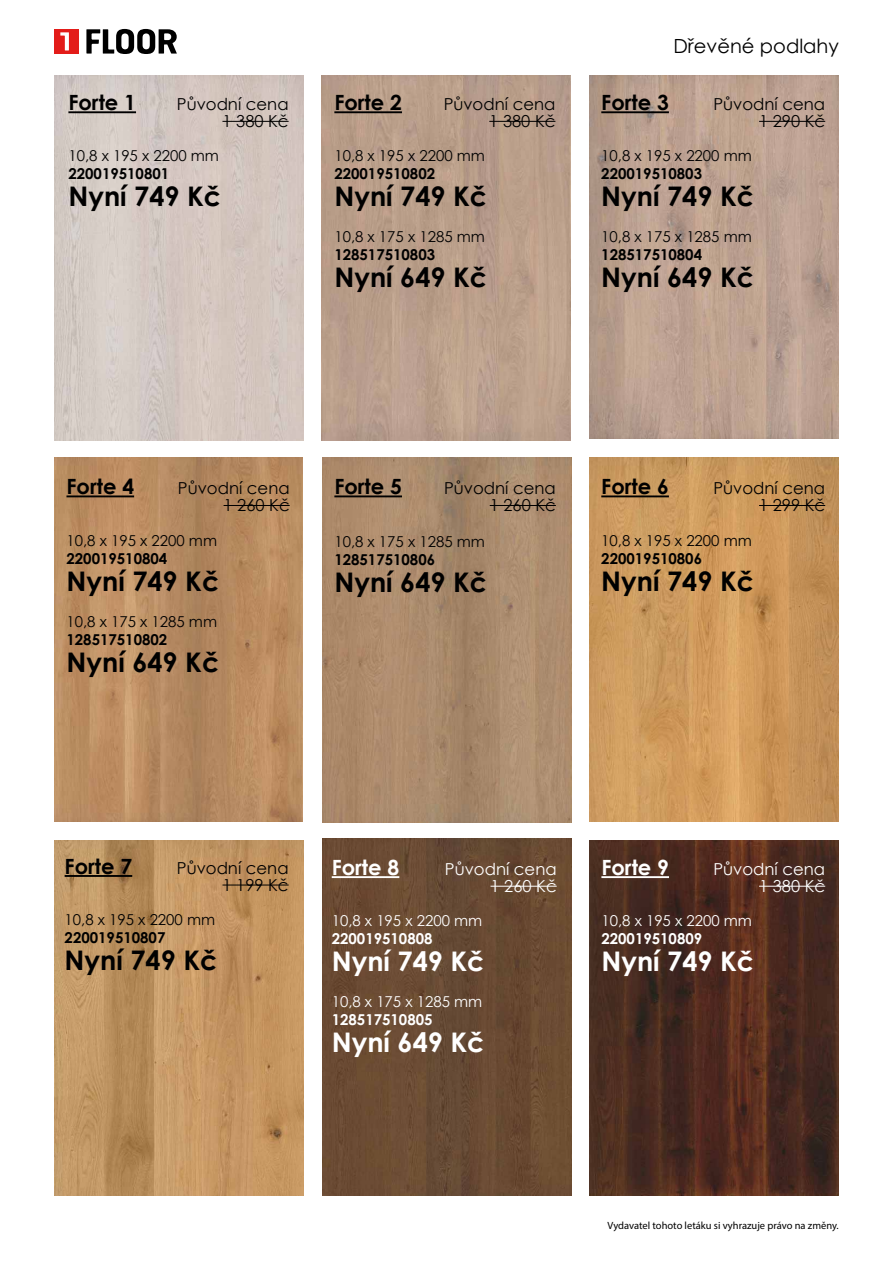
<style>
.page{position:relative;width:893px;height:1263px;background:#fff}
.page>*{position:absolute;margin:0;border:0;box-sizing:border-box;transform-origin:0 0}
.t1{font:700 27px "Century Gothic";color:#000}
.t2{font:700 27px "Century Gothic";color:#fff}
.t3{font:700 21px "Century Gothic";color:#000}
.t4{font:700 21px "Century Gothic";color:#fff}
.t5{font:19.5px "Century Gothic";color:#000}
.t6{font:16.5px/16.5px "Century Gothic";color:#000;text-align:right}
.t7{font:16.5px/16.5px "Century Gothic";color:#fff;text-align:right}
.t8{font:15px "Century Gothic";color:#000}
.t9{font:700 15px "Century Gothic";color:#000}
.t10{font:15px "Century Gothic";color:#fff}
.t11{font:700 15px "Century Gothic";color:#fff}
.t12{font:10.5px "Myriad Pro";color:#000}
</style>
<div class="page">
<svg style="left:86px;top:29px;width:91px;height:25px"></svg>
<div style="left:54px;top:29px;width:24px;height:25px;background:#e31c19"></div>
<svg style="left:60px;top:32px;width:9px;height:18px"></svg>
<img style="left:54px;top:76px;width:249px;height:364px">
<img style="left:321px;top:76px;width:250px;height:364px">
<img style="left:589px;top:840px;width:250px;height:355px">
<hr style="left:601px;top:876px;width:68px;height:2px;background:#fff">
<hr style="left:759px;top:886px;width:66px;height:1px;background:#fff">
<hr style="left:334px;top:111px;width:68px;height:2px;background:#000">
<hr style="left:489px;top:121px;width:66px;height:1px;background:#000">
<hr style="left:68px;top:111px;width:68px;height:2px;background:#000">
<hr style="left:222px;top:121px;width:67px;height:1px;background:#000">
<img style="left:590px;top:76px;width:248px;height:363px">
<hr style="left:601px;top:111px;width:68px;height:2px;background:#000">
<hr style="left:759px;top:121px;width:66px;height:1px;background:#000">
<img style="left:323px;top:458px;width:248px;height:364px">
<img style="left:54px;top:458px;width:249px;height:363px">
<hr style="left:66px;top:495px;width:68px;height:2px;background:#000">
<hr style="left:224px;top:505px;width:66px;height:1px;background:#000">
<hr style="left:334px;top:495px;width:68px;height:2px;background:#000">
<hr style="left:490px;top:505px;width:66px;height:1px;background:#000">
<img style="left:54px;top:840px;width:249px;height:355px">
<hr style="left:65px;top:875px;width:67px;height:2px;background:#000">
<hr style="left:222px;top:884px;width:67px;height:1px;background:#000">
<img style="left:590px;top:458px;width:248px;height:363px">
<hr style="left:601px;top:495px;width:68px;height:2px;background:#000">
<hr style="left:759px;top:505px;width:66px;height:1px;background:#000">
<img style="left:323px;top:839px;width:248px;height:356px">
<hr style="left:332px;top:876px;width:67px;height:2px;background:#fff">
<hr style="left:491px;top:886px;width:66px;height:1px;background:#fff">
<h2 class="t3" style="left:68px;top:87px;width:69px">Forte 1</h2>
<p class="t6" style="left:177px;top:96px;width:113px">Původní cena<br>1 380 Kč</p>
<p class="t8" style="left:68px;top:145px;width:152px">10,8 x 195 x 2200 mm</p>
<p class="t9" style="left:68px;top:163px;width:102px">220019510801</p>
<h1 class="t1" style="left:68px;top:176px;width:154px">Nyní 749 Kč</h1>
<h2 class="t3" style="left:334px;top:87px;width:69px">Forte 2</h2>
<p class="t6" style="left:444px;top:96px;width:113px">Původní cena<br>1 380 Kč</p>
<p class="t8" style="left:334px;top:145px;width:152px">10,8 x 195 x 2200 mm</p>
<p class="t9" style="left:334px;top:163px;width:102px">220019510802</p>
<h1 class="t1" style="left:334px;top:176px;width:154px">Nyní 749 Kč</h1>
<p class="t8" style="left:334px;top:226px;width:152px">10,8 x 175 x 1285 mm</p>
<p class="t9" style="left:334px;top:244px;width:102px">128517510803</p>
<h1 class="t1" style="left:334px;top:257px;width:154px">Nyní 649 Kč</h1>
<h3 class="t5" style="left:673px;top:33px;width:167px">Dřevěné podlahy</h3>
<h2 class="t3" style="left:601px;top:87px;width:69px">Forte 3</h2>
<p class="t6" style="left:713px;top:96px;width:113px">Původní cena<br>1 290 Kč</p>
<p class="t8" style="left:601px;top:145px;width:152px">10,8 x 195 x 2200 mm</p>
<p class="t9" style="left:601px;top:163px;width:102px">220019510803</p>
<h1 class="t1" style="left:601px;top:176px;width:154px">Nyní 749 Kč</h1>
<p class="t8" style="left:601px;top:226px;width:152px">10,8 x 175 x 1285 mm</p>
<p class="t9" style="left:601px;top:244px;width:102px">128517510804</p>
<h1 class="t1" style="left:601px;top:257px;width:154px">Nyní 649 Kč</h1>
<h2 class="t3" style="left:66px;top:471px;width:69px">Forte 4</h2>
<p class="t6" style="left:178px;top:480px;width:113px">Původní cena<br>1 260 Kč</p>
<p class="t8" style="left:66px;top:530px;width:152px">10,8 x 195 x 2200 mm</p>
<p class="t9" style="left:66px;top:547px;width:102px">220019510804</p>
<h1 class="t1" style="left:66px;top:560px;width:154px">Nyní 749 Kč</h1>
<p class="t8" style="left:66px;top:611px;width:152px">10,8 x 175 x 1285 mm</p>
<p class="t9" style="left:66px;top:628px;width:102px">128517510802</p>
<h1 class="t1" style="left:66px;top:641px;width:154px">Nyní 649 Kč</h1>
<h2 class="t3" style="left:334px;top:471px;width:69px">Forte 5</h2>
<p class="t6" style="left:444px;top:480px;width:113px">Původní cena<br>1 260 Kč</p>
<p class="t8" style="left:334px;top:531px;width:152px">10,8 x 175 x 1285 mm</p>
<p class="t9" style="left:334px;top:548px;width:102px">128517510806</p>
<h1 class="t1" style="left:334px;top:562px;width:154px">Nyní 649 Kč</h1>
<h2 class="t3" style="left:601px;top:471px;width:69px">Forte 6</h2>
<p class="t6" style="left:713px;top:480px;width:113px">Původní cena<br>1 299 Kč</p>
<p class="t8" style="left:601px;top:530px;width:152px">10,8 x 195 x 2200 mm</p>
<p class="t9" style="left:601px;top:547px;width:102px">220019510806</p>
<h1 class="t1" style="left:601px;top:560px;width:154px">Nyní 749 Kč</h1>
<h2 class="t3" style="left:65px;top:850px;width:69px">Forte 7</h2>
<p class="t6" style="left:177px;top:859px;width:113px">Původní cena<br>1 199 Kč</p>
<p class="t8" style="left:65px;top:909px;width:152px">10,8 x 195 x 2200 mm</p>
<p class="t9" style="left:65px;top:926px;width:102px">220019510807</p>
<h1 class="t1" style="left:65px;top:940px;width:154px">Nyní 749 Kč</h1>
<h2 class="t4" style="left:332px;top:852px;width:69px">Forte 8</h2>
<p class="t7" style="left:445px;top:861px;width:113px">Původní cena<br>1 260 Kč</p>
<p class="t10" style="left:332px;top:910px;width:152px">10,8 x 195 x 2200 mm</p>
<p class="t11" style="left:332px;top:927px;width:102px">220019510808</p>
<h1 class="t2" style="left:332px;top:941px;width:154px">Nyní 749 Kč</h1>
<p class="t10" style="left:332px;top:991px;width:152px">10,8 x 175 x 1285 mm</p>
<p class="t11" style="left:332px;top:1008px;width:102px">128517510805</p>
<h1 class="t2" style="left:332px;top:1022px;width:154px">Nyní 649 Kč</h1>
<h2 class="t4" style="left:601px;top:852px;width:69px">Forte 9</h2>
<p class="t7" style="left:713px;top:861px;width:113px">Původní cena<br>1 380 Kč</p>
<p class="t10" style="left:601px;top:910px;width:152px">10,8 x 195 x 2200 mm</p>
<p class="t11" style="left:601px;top:927px;width:102px">220019510809</p>
<h1 class="t2" style="left:601px;top:941px;width:154px">Nyní 749 Kč</h1>
<p class="t12" style="left:607px;top:1219px;width:233px">Vydavatel tohoto letáku si vyhrazuje právo na změny.</p>
</div>
